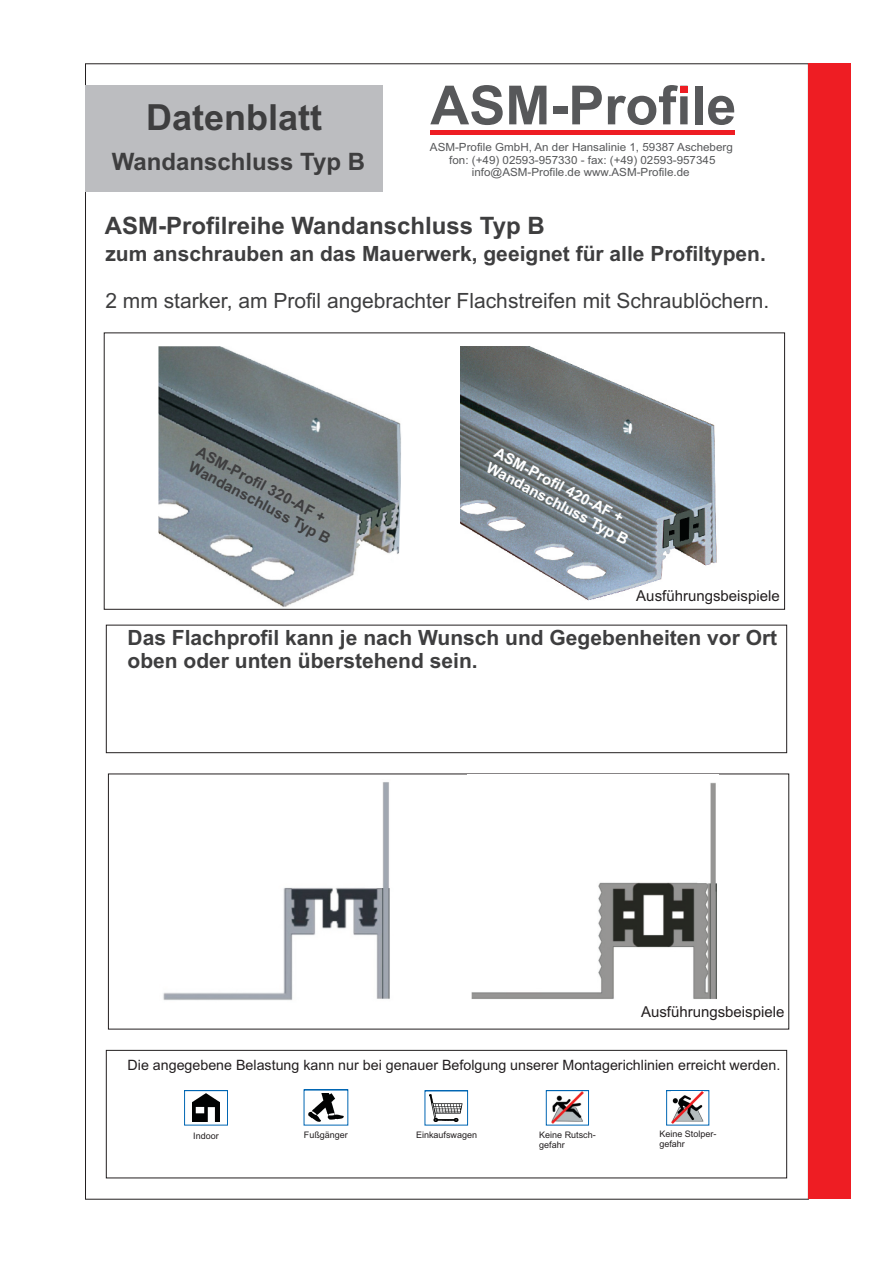
<style>
.page{position:relative;width:893px;height:1263px;background:#fff}
.page>*{position:absolute;margin:0;border:0;box-sizing:border-box;transform-origin:0 0}
.t1{font:700 54px "Arial";color:#57585a}
.t2{font:700 36px "Arial";color:#3e3e3f}
.t3{font:700 24px "Arial";color:#3e3e3f}
.t4{font:700 21px/23.4px "Arial";color:#3e3e3f}
.t5{font:21px "Arial";color:#3e3e3f}
.t6{font:15px "Arial";color:#231f20}
.t7{font:700 15px/16.8px "Arial";color:#3e3e3f}
.t8{font:700 15px/16.8px "Arial";color:#fff}
.t9{font:14.25px "Arial";color:#231f20}
.t10{font:11.25px/12.6px "Arial";color:#57585a;text-align:center}
.t11{font:9px/10.1px "Arial";color:#231f20}
</style>
<div class="page">
<img style="left:461px;top:346px;width:256px;height:255px">
<img style="left:158px;top:346px;width:243px;height:261px">
<div style="left:104px;top:332px;width:681px;height:278px;border:1px solid #231f20"></div>
<div style="left:808px;top:64px;width:43px;height:1135px;background:#ee1d23"></div>
<div style="left:86px;top:85px;width:297px;height:106px;background:#bcbdc0"></div>
<div style="left:430px;top:130px;width:304px;height:5px;background:#ee1d23"></div>
<div style="left:680px;top:86px;width:8px;height:7px;background:#ee1d23"></div>
<div style="left:106px;top:1050px;width:681px;height:128px;border:1px solid #231f20"></div>
<div style="left:106px;top:625px;width:681px;height:128px;border:1px solid #231f20"></div>
<svg style="left:184px;top:1090px;width:44px;height:36px"></svg>
<svg style="left:424px;top:1090px;width:44px;height:36px"></svg>
<svg style="left:303px;top:1089px;width:45px;height:37px"></svg>
<svg style="left:666px;top:1090px;width:43px;height:36px"></svg>
<img style="left:672px;top:1092px;width:32px;height:32px">
<svg style="left:546px;top:1090px;width:43px;height:36px"></svg>
<img style="left:163px;top:782px;width:227px;height:218px">
<img style="left:471px;top:782px;width:246px;height:217px">
<h2 class="t2" style="left:146px;top:104px;width:178px">Datenblatt</h2>
<p class="t3" style="left:112px;top:153px;width:255px">Wandanschluss Typ B</p>
<h1 class="t1" style="left:430px;top:85px;width:308px">ASM-Profile</h1>
<p class="t10" style="left:430px;top:142px;width:304px">ASM-Profile GmbH, An der Hansalinie 1, 59387 Ascheberg fon: (+49) 02593-957330 - fax: (+49) 02593-957345 info@ASM-Profile.de www.ASM-Profile.de</p>
<p class="t3" style="left:105px;top:217px;width:442px">ASM-Profilreihe Wandanschluss Typ B</p>
<p class="t4" style="left:105px;top:244px;width:662px">zum anschrauben an das Mauerwerk, geeignet für alle Profiltypen.</p>
<p class="t5" style="left:105px;top:293px;width:666px">2 mm starker, am Profil angebrachter Flachstreifen mit Schraublöchern.</p>
<p class="t7" style="left:201px;top:444px;width:160px;rotate:28deg">ASM-Profil 320-AF +<br>Wandanschluss Typ B</p>
<p class="t8" style="left:499px;top:445px;width:160px;rotate:28deg">ASM-Profil 420-AF +<br>Wandanschluss Typ B</p>
<p class="t6" style="left:636px;top:590px;width:145px">Ausführungsbeispiele</p>
<p class="t4" style="left:128px;top:628px;width:651px">Das Flachprofil kann je nach Wunsch und Gegebenheiten vor Ort oben oder unten überstehend sein.</p>
<p class="t6" style="left:641px;top:1006px;width:145px">Ausführungsbeispiele</p>
<p class="t9" style="left:128px;top:1060px;width:654px">Die angegebene Belastung kann nur bei genauer Befolgung unserer Montagerichlinien erreicht werden.</p>
<p class="t11" style="left:193px;top:1131px;width:27px">Indoor</p>
<p class="t11" style="left:304px;top:1130px;width:46px">Fußgänger</p>
<p class="t11" style="left:416px;top:1130px;width:63px">Einkaufswagen</p>
<p class="t11" style="left:659px;top:1129px;width:59px">Keine Stolper&shy;gefahr</p>
<p class="t11" style="left:539px;top:1130px;width:58px">Keine Rutsch&shy;gefahr</p>
</div>
